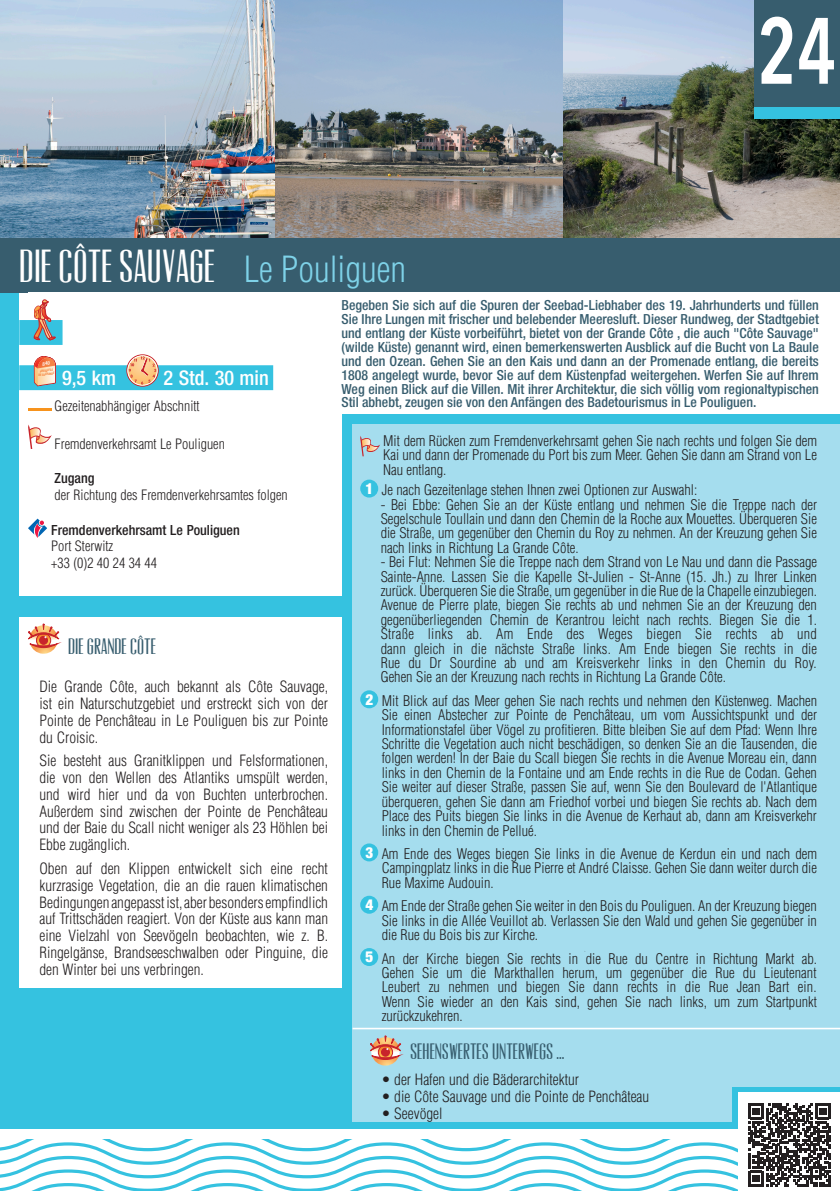
<style>
.page{position:relative;width:840px;height:1191px;background:#fff}
.page>*{position:absolute;margin:0;border:0;box-sizing:border-box;transform-origin:0 0}
.N__FICHE{font:600 93px "Avenir Next Condensed";color:#fff;scale:.85 1}
.TITRE_NOM_FICHE___CO{font:43.2px "Vevey";color:#fff}
.ss_titre_topoguide_v{font:20.8px "Vevey";color:#375d6e}
.km_bleu_topoguide_ve{font:500 condensed 20.2px "Helvetica Neue";color:#fff}
.txt_topoguide_velo_a{font:300 condensed 15.2px/16.8px "Helvetica";color:#231f20;text-align:justify}
.txt_topoguide_velo_a-2{font:900 condensed 15.2px "Helvetica Neue";color:#fff}
.txt_topoguide_velo_a-3{font:300 condensed 14.4px/14.4px "Helvetica";color:#231f20;text-align:justify}
.ss_titre_topoguide_v-2{font:300 condensed 14.4px/14.4px "Helvetica";color:#231f20;text-align:justify}
.txt_topoguide_velo{font:300 condensed 14px/16.8px "Helvetica";color:#231f20}
.txt_topoguide_velo-2{font:500 condensed 14px/16.8px "Helvetica Neue";color:#231f20}
.chapo_topoguide{font:500 condensed 13.8px/14px "Helvetica Neue";color:#375d6e;text-align:justify}
.t1{font:italic 500 condensed 3px/3.6px "Helvetica Neue";color:#f36e21;text-align:center;scale:.96 1}
.s1{font-family:"Helvetica";font-weight:300;font-stretch:condensed;font-size:35.2px;color:#7ed2e8}
.s2{font-family:"Helvetica Neue";font-weight:500}
.s3{font-family:"Helvetica";font-weight:300}
</style>
<div class="page">
<img style="left:0;top:0;width:839px;height:238px">
<div style="left:753px;top:0;width:86px;height:108px;background:#375d6e"></div>
<div style="left:753px;top:107px;width:86px;height:11px;background:#35c2e0"></div>
<div style="left:0;top:238px;width:839px;height:890px;background:#35c2e0"></div>
<svg style="left:0;top:1139px;width:737px;height:52px"></svg>
<div style="left:0;top:238px;width:839px;height:55px;background:#375d6e"></div>
<div style="left:28px;top:293px;width:811px;height:121px;background:#fff"></div>
<div style="left:352px;top:425px;width:487px;height:696px;background:#a5ddee"></div>
<div style="left:19px;top:293px;width:322px;height:302px;background:#fff"></div>
<div style="left:19px;top:320px;width:43px;height:25px;background:#35c2e0"></div>
<div style="left:19px;top:365px;width:254px;height:25px;background:#35c2e0"></div>
<svg style="left:33px;top:299px;width:23px;height:41px"></svg>
<svg style="left:126px;top:354px;width:33px;height:33px"></svg>
<hr style="left:28px;top:408px;width:24px;height:3px;background:#f7931d">
<svg style="left:28px;top:424px;width:24px;height:25px"></svg>
<svg style="left:28px;top:519px;width:19px;height:18px"></svg>
<div style="left:19px;top:617px;width:322px;height:371px;background:#fff"></div>
<svg style="left:370px;top:1035px;width:30px;height:30px"></svg>
<svg style="left:360px;top:436px;width:20px;height:20px"></svg>
<div style="left:360px;top:479px;width:18px;height:18px;background:#35c2e0;border-radius:50%"></div>
<div style="left:360px;top:690px;width:18px;height:18px;background:#35c2e0;border-radius:50%"></div>
<div style="left:360px;top:843px;width:18px;height:18px;background:#35c2e0;border-radius:50%"></div>
<div style="left:360px;top:895px;width:18px;height:18px;background:#35c2e0;border-radius:50%"></div>
<div style="left:360px;top:948px;width:18px;height:18px;background:#35c2e0;border-radius:50%"></div>
<svg style="left:28px;top:624px;width:31px;height:29px"></svg>
<hr style="left:352px;top:1027px;width:487px;height:2px;background:#fff">
<div style="left:731px;top:1086px;width:108px;height:42px;background:#35c2e0"></div>
<div style="left:737px;top:1092px;width:102px;height:99px;background:#fff"></div>
<svg style="left:748px;top:1103px;width:82px;height:83px"></svg>
<svg style="left:33px;top:356px;width:23px;height:31px"></svg>
<p class="TITRE_NOM_FICHE___CO" style="left:19px;top:243px;width:388px">DIE CÔTE SAUVAGE <span class="s1">Le Pouliguen</span></p>
<p class="N__FICHE" style="left:757px;top:-5px;width:94px">24</p>
<p class="t1" style="left:38px;top:370px;width:18px;rotate:-8deg">PRESQU'ÎLE<br>DE GUERANDE</p>
<p class="km_bleu_topoguide_ve" style="left:62px;top:366px;width:55px">9,5 km</p>
<p class="km_bleu_topoguide_ve" style="left:163px;top:366px;width:107px">2 Std. 30 min</p>
<p class="txt_topoguide_velo" style="left:55px;top:397px;width:146px">Gezeitenabhängiger Abschnitt</p>
<p class="txt_topoguide_velo" style="left:55px;top:435px;width:172px">Fremdenverkehrsamt Le Pouliguen</p>
<p class="txt_topoguide_velo" style="left:55px;top:469px;width:234px"><span class="s2">Zugang<br></span>der Richtung des Fremdenverkehrsamtes folgen</p>
<p class="txt_topoguide_velo-2" style="left:51px;top:521px;width:190px">Fremdenverkehrsamt Le Pouliguen<br><span class="s3">Port Sterwitz<br>+33 (0)2 40 24 34 44</span></p>
<p class="ss_titre_topoguide_v" style="left:68px;top:635px;width:89px">DIE GRANDE CÔTE</p>
<p class="txt_topoguide_velo_a" style="left:39px;top:678px;width:290px">Die Grande Côte, auch bekannt als Côte Sauvage, ist ein Naturschutzgebiet und erstreckt sich von der Pointe de Penchâteau in Le Pouliguen bis zur Pointe du Croisic.</p>
<p class="txt_topoguide_velo_a" style="left:39px;top:752px;width:290px">Sie besteht aus Granitklippen und Felsformationen, die von den Wellen des Atlantiks umspült werden, und wird hier und da von Buchten unterbrochen.<br>Außerdem sind zwischen der Pointe de Penchâteau und der Baie du Scall nicht weniger als 23 Höhlen bei Ebbe zugänglich.</p>
<p class="txt_topoguide_velo_a" style="left:39px;top:860px;width:290px">Oben auf den Klippen entwickelt sich eine recht kurzrasige Vegetation, die an die rauen klimatischen Bedingungen angepasst ist, aber besonders empfindlich auf Trittschäden reagiert. Von der Küste aus kann man eine Vielzahl von Seevögeln beobachten, wie z. B.<br>Ringelgänse, Brandseeschwalben oder Pinguine, die den Winter bei uns verbringen.</p>
<p class="chapo_topoguide" style="left:341px;top:298px;width:478px">Begeben Sie sich auf die Spuren der Seebad-Liebhaber des 19. Jahrhunderts und füllen Sie Ihre Lungen mit frischer und belebender Meeresluft. Dieser Rundweg, der Stadtgebiet und entlang der Küste vorbeiführt, bietet von der Grande Côte , die auch "Côte Sauvage" (wilde Küste) genannt wird, einen bemerkenswerten Ausblick auf die Bucht von La Baule und den Ozean. Gehen Sie an den Kais und dann an der Promenade entlang, die bereits 1808 angelegt wurde, bevor Sie auf dem Küstenpfad weitergehen. Werfen Sie auf Ihrem Weg einen Blick auf die Villen. Mit ihrer Architektur, die sich völlig vom regionaltypischen Stil abhebt, zeugen sie von den Anfängen des Badetourismus in Le Pouliguen.</p>
<p class="ss_titre_topoguide_v-2" style="left:383px;top:433px;width:435px">Mit dem Rücken zum Fremdenverkehrsamt gehen Sie nach rechts und folgen Sie dem Kai und dann der Promenade du Port bis zum Meer. Gehen Sie dann am Strand von Le Nau entlang.</p>
<p class="txt_topoguide_velo_a-2" style="left:365px;top:479px;width:9px">1</p>
<p class="txt_topoguide_velo_a-3" style="left:381px;top:482px;width:317px">Je nach Gezeitenlage stehen Ihnen zwei Optionen zur Auswahl:</p>
<p class="txt_topoguide_velo_a-3" style="left:380px;top:497px;width:437px">- Bei Ebbe: Gehen Sie an der Küste entlang und nehmen Sie die Treppe nach der Segelschule Toullain und dann den Chemin de la Roche aux Mouettes. Überqueren Sie die Straße, um gegenüber den Chemin du Roy zu nehmen. An der Kreuzung gehen Sie nach links in Richtung La Grande Côte.</p>
<p class="txt_topoguide_velo_a-3" style="left:380px;top:554px;width:438px">- Bei Flut: Nehmen Sie die Treppe nach dem Strand von Le Nau und dann die Passage Sainte-Anne. Lassen Sie die Kapelle St-Julien - St-Anne (15. Jh.) zu Ihrer Linken zurück. Überqueren Sie die Straße, um gegenüber in die Rue de la Chapelle einzubiegen.<br>Avenue de Pierre plate, biegen Sie rechts ab und nehmen Sie an der Kreuzung den gegenüberliegenden Chemin de Kerantrou leicht nach rechts. Biegen Sie die 1.<br>Straße links ab. Am Ende des Weges biegen Sie rechts ab und dann gleich in die nächste Straße links. Am Ende biegen Sie rechts in die Rue du Dr Sourdine ab und am Kreisverkehr links in den Chemin du Roy.<br>Gehen Sie an der Kreuzung nach rechts in Richtung La Grande Côte.</p>
<p class="txt_topoguide_velo_a-2" style="left:365px;top:689px;width:9px">2</p>
<p class="txt_topoguide_velo_a-3" style="left:381px;top:693px;width:436px">Mit Blick auf das Meer gehen Sie nach rechts und nehmen den Küstenweg. Machen Sie einen Abstecher zur Pointe de Penchâteau, um vom Aussichtspunkt und der Informationstafel über Vögel zu profitieren. Bitte bleiben Sie auf dem Pfad: Wenn Ihre Schritte die Vegetation auch nicht beschädigen, so denken Sie an die Tausenden, die folgen werden! In der Baie du Scall biegen Sie rechts in die Avenue Moreau ein, dann links in den Chemin de la Fontaine und am Ende rechts in die Rue de Codan. Gehen Sie weiter auf dieser Straße, passen Sie auf, wenn Sie den Boulevard de l'Atlantique überqueren, gehen Sie dann am Friedhof vorbei und biegen Sie rechts ab. Nach dem Place des Puits biegen Sie links in die Avenue de Kerhaut ab, dann am Kreisverkehr links in den Chemin de Pellué.</p>
<p class="txt_topoguide_velo_a-2" style="left:365px;top:843px;width:9px">3</p>
<p class="txt_topoguide_velo_a-3" style="left:381px;top:846px;width:436px">Am Ende des Weges biegen Sie links in die Avenue de Kerdun ein und nach dem Campingplatz links in die Rue Pierre et André Claisse. Gehen Sie dann weiter durch die Rue Maxime Audouin.</p>
<p class="txt_topoguide_velo_a-2" style="left:365px;top:895px;width:9px">4</p>
<p class="txt_topoguide_velo_a-3" style="left:381px;top:898px;width:436px">Am Ende der Straße gehen Sie weiter in den Bois du Pouliguen. An der Kreuzung biegen Sie links in die Allée Veuillot ab. Verlassen Sie den Wald und gehen Sie gegenüber in die Rue du Bois bis zur Kirche.</p>
<p class="txt_topoguide_velo_a-2" style="left:365px;top:947px;width:9px">5</p>
<p class="txt_topoguide_velo_a-3" style="left:381px;top:951px;width:436px">An der Kirche biegen Sie rechts in die Rue du Centre in Richtung Markt ab.<br>Gehen Sie um die Markthallen herum, um gegenüber die Rue du Lieutenant Leubert zu nehmen und biegen Sie dann rechts in die Rue Jean Bart ein.<br>Wenn Sie wieder an den Kais sind, gehen Sie nach links, um zum Startpunkt zurückzukehren.</p>
<p class="ss_titre_topoguide_v" style="left:410px;top:1040px;width:156px">SEHENSWERTES UNTERWEGS ...</p>
<p class="txt_topoguide_velo_a" style="left:381px;top:1071px;width:199px">• der Hafen und die Bäderarchitektur</p>
<p class="txt_topoguide_velo_a" style="left:381px;top:1087px;width:269px">• die Côte Sauvage und die Pointe de Penchâteau</p>
<p class="txt_topoguide_velo_a" style="left:381px;top:1104px;width:63px">• Seevögel</p>
</div>
